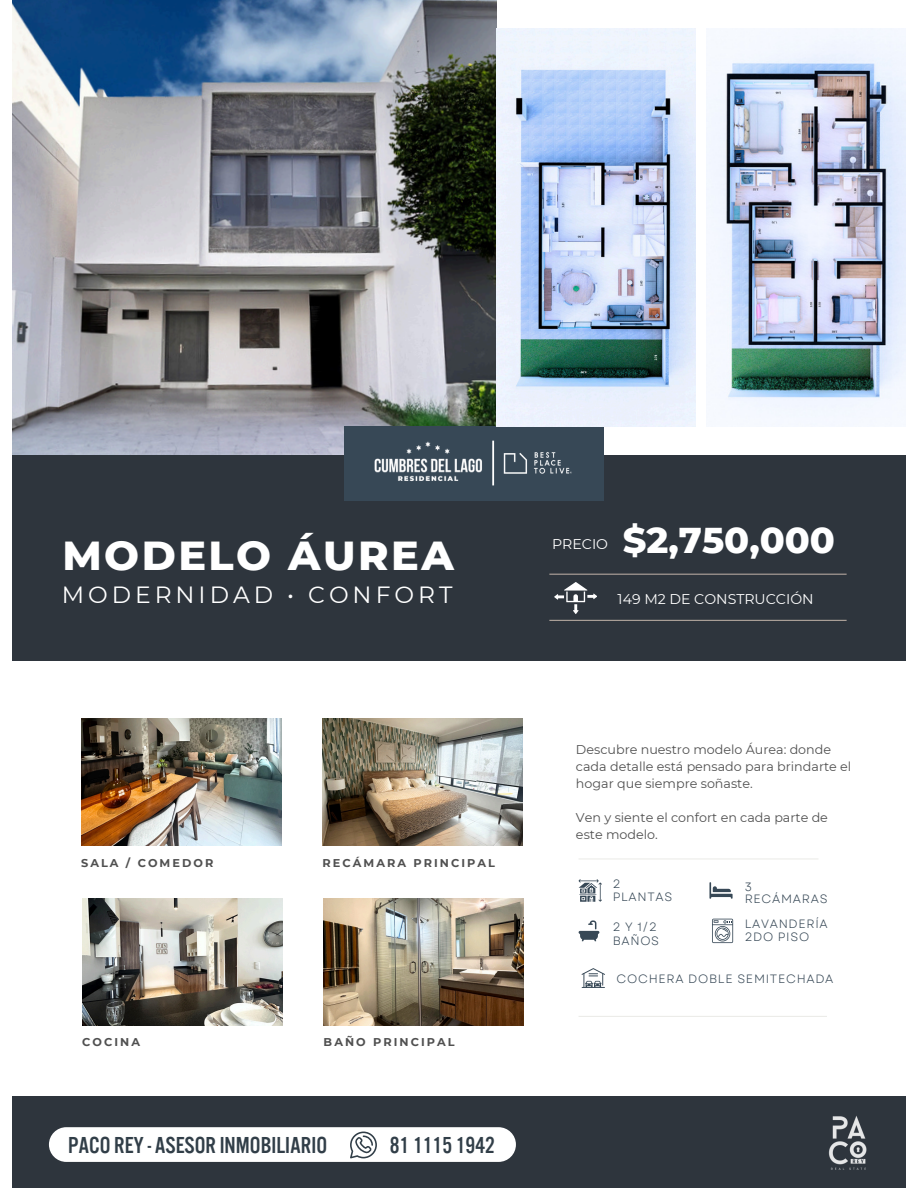
<style>
.page{position:relative;width:918px;height:1188px;background:#fff}
.page>*{position:absolute;margin:0;border:0;box-sizing:border-box;transform-origin:0 0}
.t1{font:800 41.4px "Montserrat";letter-spacing:.06em;color:#fff}
.t2{font:800 36.6px "Montserrat";color:#fff}
.t3{font:23.85px "Alternate Gothic Pro No 3";color:#313e48}
.t4{font:23.4px "Montserrat";letter-spacing:.17em;color:#fff}
.t5{font:14.1px "Montserrat";color:#fff}
.t6{font:12.75px/17px "Montserrat";color:#505050}
.t7{font:12px "Garet";letter-spacing:.06em;color:#374856}
.t8{font:700 11.25px "Montserrat";letter-spacing:.185em;color:#505050}
</style>
<div class="page">
<img style="left:81px;top:719px;width:200px;height:127px">
<img style="left:82px;top:898px;width:201px;height:127px">
<img style="left:322px;top:719px;width:201px;height:127px">
<img style="left:324px;top:898px;width:200px;height:127px">
<img style="left:12px;top:0;width:484px;height:455px">
<div style="left:12px;top:1096px;width:894px;height:92px;background:#2e353d"></div>
<hr style="left:579px;top:1016px;width:248px;height:1px;background:#ecece9">
<hr style="left:579px;top:858px;width:239px;height:2px;background:#ecece9">
<svg style="left:579px;top:879px;width:23px;height:23px"></svg>
<svg style="left:709px;top:882px;width:24px;height:17px"></svg>
<svg style="left:579px;top:920px;width:20px;height:21px"></svg>
<svg style="left:712px;top:919px;width:21px;height:24px"></svg>
<svg style="left:582px;top:968px;width:23px;height:20px"></svg>
<div style="left:49px;top:1127px;width:467px;height:35px;background:#fff;border-radius:17px"></div>
<svg style="left:350px;top:1132px;width:27px;height:26px"></svg>
<img style="left:828px;top:1116px;width:39px;height:54px">
<div style="left:12px;top:455px;width:894px;height:205px;background:#2e353d"></div>
<hr style="left:549px;top:620px;width:298px;height:1px;background:#b2a69d">
<hr style="left:549px;top:574px;width:298px;height:1px;background:#b2a69d">
<svg style="left:554px;top:582px;width:43px;height:32px"></svg>
<div style="left:345px;top:426px;width:259px;height:74px;background:#374856"></div>
<img style="left:374px;top:441px;width:108px;height:41px">
<img style="left:494px;top:441px;width:78px;height:44px">
<hr style="left:492px;top:441px;width:2px;height:44px;background:#fff">
<img style="left:496px;top:28px;width:200px;height:398px">
<img style="left:707px;top:28px;width:199px;height:398px">
<p class="t1" style="left:62px;top:530px;width:393px">MODELO ÁUREA</p>
<p class="t2" style="left:623px;top:517px;width:214px">$2,750,000</p>
<p class="t4" style="left:62px;top:580px;width:392px">MODERNIDAD • CONFORT</p>
<p class="t5" style="left:552px;top:535px;width:57px">PRECIO</p>
<p class="t5" style="left:618px;top:590px;width:197px">149 M2 DE CONSTRUCCIÓN</p>
<h2 class="t8" style="left:81px;top:856px;width:134px">SALA / COMEDOR</h2>
<h4 class="t8" style="left:82px;top:1035px;width:59px">COCINA</h4>
<p class="t8" style="left:322px;top:856px;width:174px">RECÁMARA PRINCIPAL</p>
<h4 class="t8" style="left:324px;top:1035px;width:133px">BAÑO PRINCIPAL</h4>
<p class="t3" style="left:68px;top:1133px;width:261px">PACO REY - ASESOR INMOBILIARIO</p>
<h3 class="t3" style="left:390px;top:1133px;width:107px">81 1115 1942</h3>
<h6 class="t6" style="left:576px;top:741px;width:277px">Descubre nuestro modelo Áurea: donde cada detalle está pensado para brindarte el hogar que siempre soñaste.</h6>
<h6 class="t6" style="left:576px;top:809px;width:253px">Ven y siente el confort en cada parte de este modelo.</h6>
<h6 class="t7" style="left:613px;top:875px;width:9px">2</h6>
<h6 class="t7" style="left:613px;top:888px;width:61px">PLANTAS</h6>
<h5 class="t7" style="left:745px;top:878px;width:9px">3</h5>
<h5 class="t7" style="left:745px;top:890px;width:84px">RECÁMARAS</h5>
<p class="t7" style="left:745px;top:916px;width:85px">LAVANDERÍA</p>
<p class="t7" style="left:745px;top:929px;width:66px">2DO PISO</p>
<p class="t7" style="left:617px;top:970px;width:218px">COCHERA DOBLE SEMITECHADA</p>
<p class="t7" style="left:613px;top:918px;width:46px">2 Y 1/2</p>
<h1 class="t7" style="left:613px;top:932px;width:48px">BAÑOS</h1>
</div>
